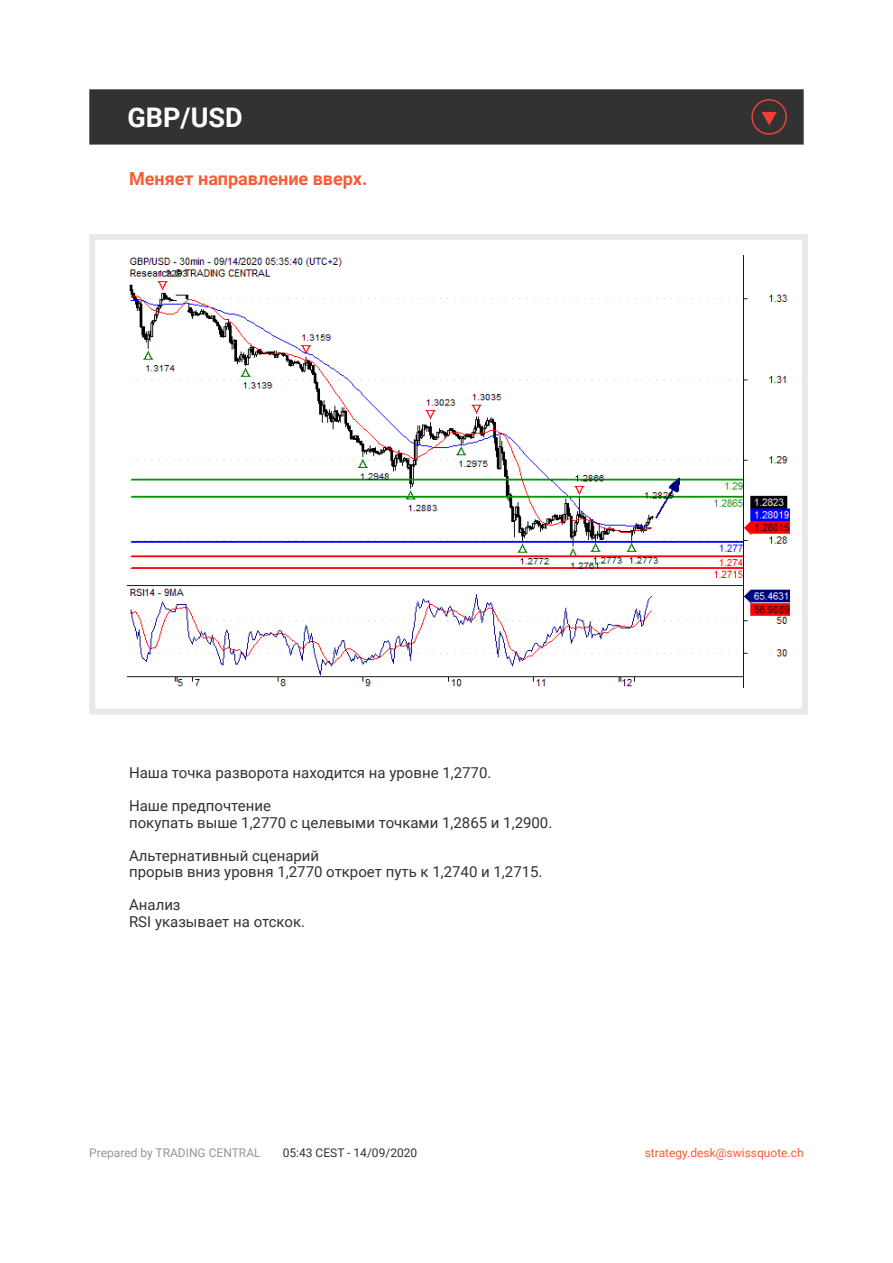
<style>
.page{position:relative;width:893px;height:1263px;background:#fff}
.page>*{position:absolute;margin:0;border:0;box-sizing:border-box;transform-origin:0 0}
.t1{font:700 27px "Roboto";color:#fff}
.t2{font:700 18px "Roboto";color:#fa5b35}
.t3{font:15px/16.5px "Roboto";color:#323232}
.t4{font:12px "Roboto";color:#fa5b35}
.t5{font:12px "Roboto";color:#939598}
.t6{font:12px "Roboto";color:#323232}
</style>
<div class="page">
<div style="left:89px;top:234px;width:719px;height:480px;border:6px solid #e9e8e7"></div>
<div style="left:89px;top:89px;width:715px;height:56px;background:#323232;border:2px solid #323232"></div>
<img style="left:128px;top:255px;width:661px;height:432px">
<svg style="left:751px;top:99px;width:36px;height:36px"></svg>
<h1 class="t1" style="left:128px;top:98px;width:117px">GBP/USD</h1>
<p class="t2" style="left:129px;top:166px;width:240px">Меняет направление вверх.</p>
<p class="t3" style="left:129px;top:764px;width:364px">Наша точка разворота находится на уровне 1,2770.</p>
<p class="t3" style="left:129px;top:797px;width:425px">Наше предпочтение<br>покупать выше 1,2770 с целевыми точками 1,2865 и 1,2900.</p>
<p class="t3" style="left:129px;top:846px;width:415px">Альтернативный сценарий<br>прорыв вниз уровня 1,2770 откроет путь к 1,2740 и 1,2715.</p>
<p class="t3" style="left:129px;top:896px;width:177px">Анализ<br>RSI указывает на отскок.</p>
<p class="t5" style="left:89px;top:1144px;width:173px">Prepared by TRADING CENTRAL</p>
<p class="t6" style="left:283px;top:1144px;width:136px">05:43 CEST - 14/09/2020</p>
<p class="t4" style="left:645px;top:1144px;width:160px">strategy.desk@swissquote.ch</p>
</div>
